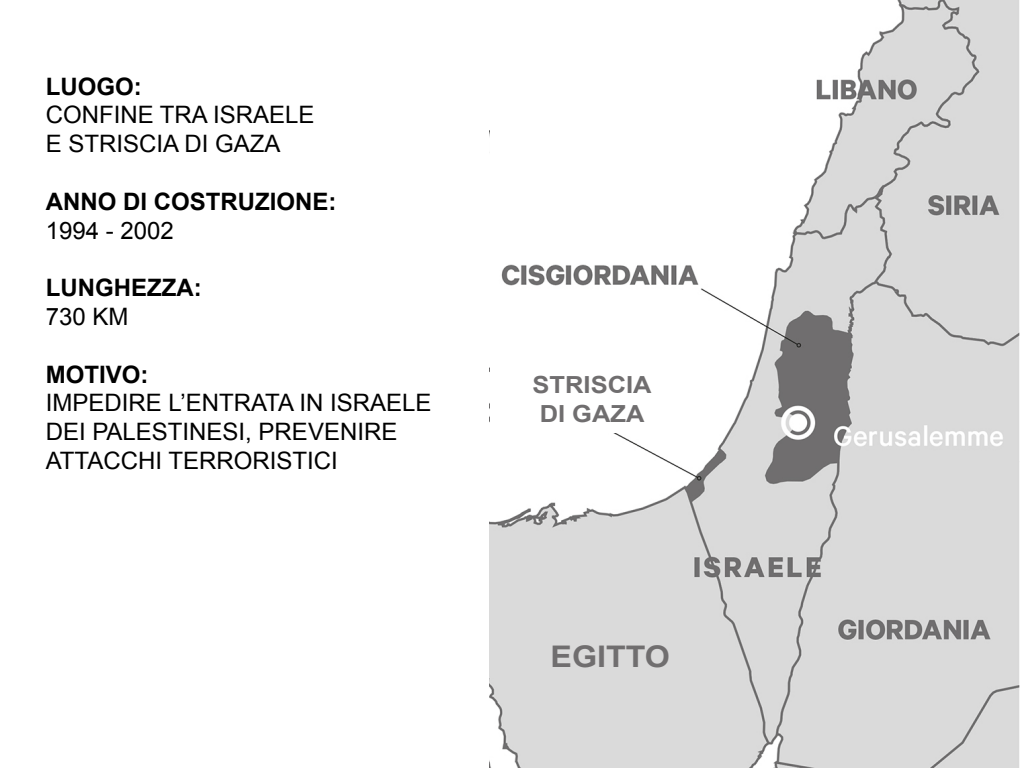
<style>
.page{position:relative;width:1024px;height:768px;background:#fff}
.page>*{position:absolute;margin:0;border:0;box-sizing:border-box;transform-origin:0 0}
.t1{font:700 29.8px "Arial";color:#706e6f;scale:1.08 1}
.t2{font:24px/28.8px "Arial";color:#000}
.t3{font:700 24px "Arial";color:#000}
.t4{font:700 23.6px/28.3px "Arial";color:#706e6f;text-align:center;scale:1.08 1}
.t5{font:700 23.4px/28.1px "Arial";color:#706e6f;scale:1.08 1}
</style>
<div class="page">
<img style="left:490px;top:0;width:529px;height:768px">
<div style="left:490px;top:354px;width:154px;height:80px;background:#fff"></div>
<div style="left:490px;top:114px;width:169px;height:60px;background:#fff"></div>
<p class="t3" style="left:46px;top:70px;width:97px">LUOGO:</p>
<p class="t2" style="left:46px;top:101px;width:270px">CONFINE TRA ISRAELE<br>E STRISCIA DI GAZA</p>
<p class="t3" style="left:46px;top:186px;width:292px">ANNO DI COSTRUZIONE:</p>
<p class="t2" style="left:46px;top:216px;width:130px">1994 - 2002</p>
<p class="t3" style="left:46px;top:272px;width:157px">LUNGHEZZA:</p>
<p class="t2" style="left:46px;top:302px;width:84px">730 KM</p>
<p class="t3" style="left:46px;top:358px;width:104px">MOTIVO:</p>
<p class="t2" style="left:46px;top:389px;width:387px">IMPEDIRE L’ENTRATA IN ISRAELE<br>DEI PALESTINESI, PREVENIRE<br>ATTACCHI TERRORISTICI</p>
<p class="t5" style="left:522px;top:363px;width:111px">STRISCIA<br>DI GAZA</p>
<p class="t4" style="left:533px;top:372px;width:112px">STRISCIA<br>DI GAZA</p>
<p class="t1" style="left:551px;top:637px;width:112px">EGITTO</p>
</div>
